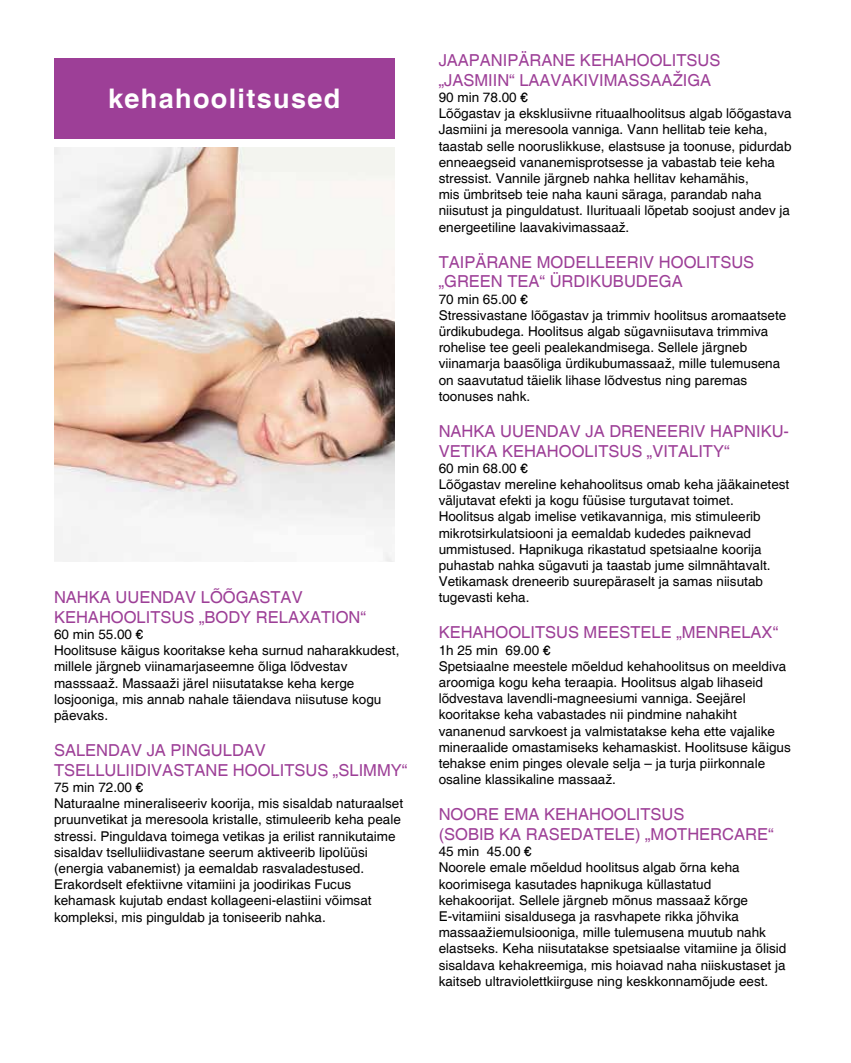
<style>
.page{position:relative;width:851px;height:1063px;background:#fff}
.page>*{position:absolute;margin:0;border:0;box-sizing:border-box;transform-origin:0 0}
.t1{font:700 27px "Helvetica";letter-spacing:.05em;color:#fff}
.t2{font:16.5px/19.8px "Helvetica";color:#9d3f97}
.t3{font:13.5px/16.2px "Helvetica";color:#000}
</style>
<div class="page">
<div style="left:54px;top:58px;width:340px;height:81px;background:#9d3f97"></div>
<img style="left:54px;top:148px;width:340px;height:413px">
<h1 class="t1" style="left:108px;top:82px;width:233px">kehahoolitsused</h1>
<p class="t2" style="left:54px;top:588px;width:313px">NAHKA UUENDAV LÕÕGASTAV<br>KEHAHOOLITSUS „BODY RELAXATION“</p>
<p class="t3" style="left:54px;top:627px;width:347px">60 min 55.00 €<br>Hoolitsuse käigus kooritakse keha surnud naharakkudest, millele järgneb viinamarjaseemne õliga lõdvestav masssaaž. Massaaži järel niisutatakse keha kerge losjooniga, mis annab nahale täiendava niisutuse kogu päevaks.</p>
<p class="t2" style="left:54px;top:741px;width:355px">SALENDAV JA PINGULDAV<br>TSELLULIIDIVASTANE HOOLITSUS „SLIMMY“</p>
<p class="t3" style="left:54px;top:780px;width:350px">75 min 72.00 €<br>Naturaalne mineraliseeriv koorija, mis sisaldab naturaalset pruunvetikat ja meresoola kristalle, stimuleerib keha peale stressi. Pinguldava toimega vetikas ja erilist rannikutaime sisaldav tselluliidivastane seerum aktiveerib lipolüüsi (energia vabanemist) ja eemaldab rasvaladestused.<br>Erakordselt efektiivne vitamiini ja joodirikas Fucus kehamask kujutab endast kollageeni-elastiini võimsat kompleksi, mis pinguldab ja toniseerib nahka.</p>
<p class="t2" style="left:438px;top:51px;width:283px">JAAPANIPÄRANE KEHAHOOLITSUS „JASMIIN“ LAAVAKIVIMASSAAŽIGA</p>
<p class="t3" style="left:438px;top:90px;width:354px">90 min 78.00 €<br>Lõõgastav ja eksklusiivne rituaalhoolitsus algab lõõgastava Jasmiini ja meresoola vanniga. Vann hellitab teie keha, taastab selle nooruslikkuse, elastsuse ja toonuse, pidurdab enneaegseid vananemisprotsesse ja vabastab teie keha stressist. Vannile järgneb nahka hellitav kehamähis,<br>mis ümbritseb teie naha kauni säraga, parandab naha niisutust ja pinguldatust. Ilurituaali lõpetab soojust andev ja energeetiline laavakivimassaaž.</p>
<p class="t2" style="left:438px;top:253px;width:317px">TAIPÄRANE MODELLEERIV HOOLITSUS „GREEN TEA“ ÜRDIKUBUDEGA</p>
<p class="t3" style="left:438px;top:291px;width:349px">70 min 65.00 €<br>Stressivastane lõõgastav ja trimmiv hoolitsus aromaatsete ürdikubudega. Hoolitsus algab sügavniisutava trimmiva rohelise tee geeli pealekandmisega. Sellele järgneb viinamarja baasõliga ürdikubumassaaž, mille tulemusena on saavutatud täielik lihase lõdvestus ning paremas toonuses nahk.</p>
<p class="t2" style="left:438px;top:422px;width:352px">NAHKA UUENDAV JA DRENEERIV HAPNIKU-<br>VETIKA KEHAHOOLITSUS „VITALITY“</p>
<p class="t3" style="left:438px;top:460px;width:352px">60 min 68.00 €<br>Lõõgastav mereline kehahoolitsus omab keha jääkainetest väljutavat efekti ja kogu füüsise turgutavat toimet.<br>Hoolitsus algab imelise vetikavanniga, mis stimuleerib mikrotsirkulatsiooni ja eemaldab kudedes paiknevad ummistused. Hapnikuga rikastatud spetsiaalne koorija puhastab nahka sügavuti ja taastab jume silmnähtavalt.<br>Vetikamask dreneerib suurepäraselt ja samas niisutab tugevasti keha.</p>
<p class="t2" style="left:438px;top:623px;width:341px">KEHAHOOLITSUS MEESTELE „MENRELAX“</p>
<p class="t3" style="left:438px;top:642px;width:353px">1h 25 min 69.00 €<br>Spetsiaalne meestele mõeldud kehahoolitsus on meeldiva aroomiga kogu keha teraapia. Hoolitsus algab lihaseid lõdvestava lavendli-magneesiumi vanniga. Seejärel kooritakse keha vabastades nii pindmine nahakiht vananenud sarvkoest ja valmistatakse keha ette vajalike mineraalide omastamiseks kehamaskist. Hoolitsuse käigus tehakse enim pinges olevale selja – ja turja piirkonnale osaline klassikaline massaaž.</p>
<p class="t2" style="left:438px;top:805px;width:336px">NOORE EMA KEHAHOOLITSUS<br>(SOBIB KA RASEDATELE) „MOTHERCARE“</p>
<p class="t3" style="left:438px;top:844px;width:349px">45 min 45.00 €<br>Noorele emale mõeldud hoolitsus algab õrna keha koorimisega kasutades hapnikuga küllastatud kehakoorijat. Sellele järgneb mõnus massaaž kõrge E-vitamiini sisaldusega ja rasvhapete rikka jõhvika massaažiemulsiooniga, mille tulemusena muutub nahk elastseks. Keha niisutatakse spetsiaalse vitamiine ja õlisid sisaldava kehakreemiga, mis hoiavad naha niiskustaset ja kaitseb ultraviolettkiirguse ning keskkonnamõjude eest.</p>
</div>
